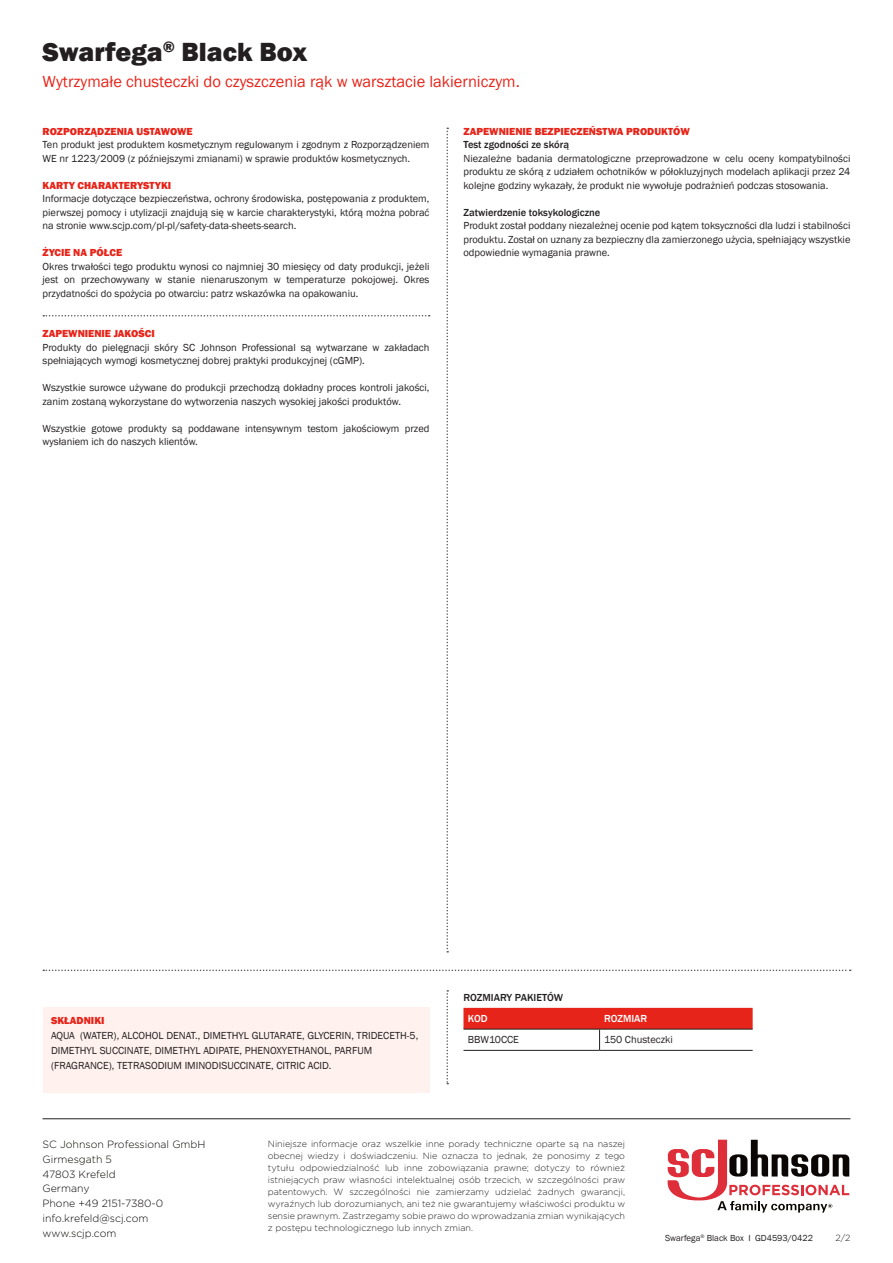
<style>
.page{position:relative;width:893px;height:1263px;background:#fff}
.page>*{position:absolute;margin:0;border:0;box-sizing:border-box;transform-origin:0 0}
.t1{font:800 27px "Franklin Gothic";color:#231f20}
._08_Copy_Prokyon_8_7{font:16.5px "Franklin Gothic";color:#e72419}
.t2{font:10.5px/13.5px "Franklin Gothic";color:#231f20}
._08_Subline_Prokyon{font:800 10.5px "Franklin Gothic";color:#e72419}
.t3{font:300 10.5px/14.9px "Gotham";color:#0a0604}
._08_Subline_Prokyon-2{font:500 10.5px "Franklin Gothic";color:#231f20}
.t4{font:500 10.5px "Franklin Gothic";color:#fff}
.t5{font:300 9px/12px "Gotham";color:#231f20;text-align:justify}
.t6{font:9px "Franklin Gothic";color:#231f20}
</style>
<div class="page">
<svg style="left:668px;top:1140px;width:181px;height:72px"></svg>
<hr style="left:43px;top:1118px;width:807px;height:1px;background:#231f20">
<hr style="left:463px;top:1050px;width:137px;height:1px;background:#231f20">
<hr style="left:600px;top:1050px;width:153px;height:1px;background:#231f20">
<svg style="left:463px;top:1008px;width:290px;height:42px"></svg>
<hr style="left:463px;top:1029px;width:137px;height:1px;background:#231f20">
<hr style="left:600px;top:1029px;width:153px;height:1px;background:#231f20">
<svg style="left:43px;top:969px;width:808px;height:2px"></svg>
<svg style="left:446px;top:128px;width:2px;height:824px"></svg>
<svg style="left:446px;top:990px;width:2px;height:94px"></svg>
<div style="left:43px;top:1008px;width:386px;height:85px;background:#fff1ee"></div>
<svg style="left:43px;top:315px;width:387px;height:1px"></svg>
<p class="t1" style="left:43px;top:35px;width:266px">Swarfega<sup>®</sup> Black Box</p>
<p class="_08_Copy_Prokyon_8_7" style="left:43px;top:71px;width:479px">Wytrzymałe chusteczki do czyszczenia rąk w warsztacie lakierniczym.</p>
<p class="_08_Subline_Prokyon" style="left:43px;top:125px;width:152px">ROZPORZĄDZENIA USTAWOWE</p>
<p class="t2" style="left:43px;top:138px;width:388px">Ten produkt jest produktem kosmetycznym regulowanym i zgodnym z Rozporządzeniem<br>WE nr 1223/2009 (z późniejszymi zmianami) w sprawie produktów kosmetycznych.</p>
<p class="_08_Subline_Prokyon" style="left:43px;top:179px;width:130px">KARTY CHARAKTERYSTYKI</p>
<p class="t2" style="left:43px;top:192px;width:388px;text-align:justify">Informacje dotyczące bezpieczeństwa, ochrony środowiska, postępowania z produktem, pierwszej pomocy i utylizacji znajdują się w karcie charakterystyki, którą można pobrać na stronie www.scjp.com/pl-pl/safety-data-sheets-search.</p>
<p class="_08_Subline_Prokyon" style="left:43px;top:246px;width:81px">ŻYCIE NA PÓŁCE</p>
<p class="t2" style="left:43px;top:260px;width:388px;text-align:justify">Okres trwałości tego produktu wynosi co najmniej 30 miesięcy od daty produkcji, jeżeli jest on przechowywany w stanie nienaruszonym w temperaturze pokojowej. Okres przydatności do spożycia po otwarciu: patrz wskazówka na opakowaniu.</p>
<p class="_08_Subline_Prokyon" style="left:43px;top:327px;width:114px">ZAPEWNIENIE JAKOŚCI</p>
<p class="t2" style="left:43px;top:341px;width:388px">Produkty do pielęgnacji skóry SC Johnson Professional są wytwarzane w zakładach spełniających wymogi kosmetycznej dobrej praktyki produkcyjnej (cGMP).</p>
<p class="t2" style="left:43px;top:381px;width:388px">Wszystkie surowce używane do produkcji przechodzą dokładny proces kontroli jakości, zanim zostaną wykorzystane do wytworzenia naszych wysokiej jakości produktów.</p>
<p class="t2" style="left:43px;top:422px;width:388px">Wszystkie gotowe produkty są poddawane intensywnym testom jakościowym przed wysłaniem ich do naszych klientów.</p>
<p class="_08_Subline_Prokyon" style="left:463px;top:125px;width:228px">ZAPEWNIENIE BEZPIECZEŃSTWA PRODUKTÓW</p>
<p class="_08_Subline_Prokyon-2" style="left:463px;top:138px;width:107px">Test zgodności ze skórą</p>
<p class="t2" style="left:463px;top:152px;width:388px;text-align:justify">Niezależne badania dermatologiczne przeprowadzone w celu oceny kompatybilności produktu ze skórą z udziałem ochotników w półokluzyjnych modelach aplikacji przez 24 kolejne godziny wykazały, że produkt nie wywołuje podrażnień podczas stosowania.</p>
<p class="_08_Subline_Prokyon-2" style="left:463px;top:206px;width:138px">Zatwierdzenie toksykologiczne</p>
<p class="t2" style="left:463px;top:219px;width:388px;text-align:justify">Produkt został poddany niezależnej ocenie pod kątem toksyczności dla ludzi i stabilności produktu. Został on uznany za bezpieczny dla zamierzonego użycia, spełniający wszystkie odpowiednie wymagania prawne.</p>
<p class="_08_Subline_Prokyon" style="left:51px;top:1013px;width:55px">SKŁADNIKI</p>
<p class="t2" style="left:51px;top:1028px;width:369px;line-height:15px">AQUA (WATER), ALCOHOL DENAT., DIMETHYL GLUTARATE, GLYCERIN, TRIDECETH-5,<br>DIMETHYL SUCCINATE, DIMETHYL ADIPATE, PHENOXYETHANOL, PARFUM (FRAGRANCE), TETRASODIUM IMINODISUCCINATE, CITRIC ACID.</p>
<p class="_08_Subline_Prokyon-2" style="left:463px;top:991px;width:101px">ROZMIARY PAKIETÓW</p>
<p class="t4" style="left:468px;top:1012px;width:21px">KOD</p>
<p class="t4" style="left:604px;top:1012px;width:45px">ROZMIAR</p>
<p class="t2" style="left:468px;top:1033px;width:53px">BBW10CCE</p>
<p class="t2" style="left:604px;top:1033px;width:70px">150 Chusteczki</p>
<p class="t3" style="left:43px;top:1137px;width:165px">SC Johnson Professional GmbH<br>Girmesgath 5<br>47803 Krefeld<br>Germany<br>Phone +49 2151-7380-0 info.krefeld@scj.com www.scjp.com</p>
<p class="t5" style="left:268px;top:1137px;width:359px">Niniejsze informacje oraz wszelkie inne porady techniczne oparte są na naszej obecnej wiedzy i doświadczeniu. Nie oznacza to jednak, że ponosimy z tego tytułu odpowiedzialność lub inne zobowiązania prawne; dotyczy to również istniejących praw własności intelektualnej osób trzecich, w szczególności praw patentowych. W szczególności nie zamierzamy udzielać żadnych gwarancji, wyraźnych lub dorozumianych, ani też nie gwarantujemy właściwości produktu w sensie prawnym. Zastrzegamy sobie prawo do wprowadzania zmian wynikających z postępu technologicznego lub innych zmian.</p>
<p class="t6" style="left:665px;top:1232px;width:149px">Swarfega<sup>®</sup> Black Box I GD4593/0422</p>
<p class="t5" style="left:835px;top:1231px;width:16px">2/2</p>
</div>
